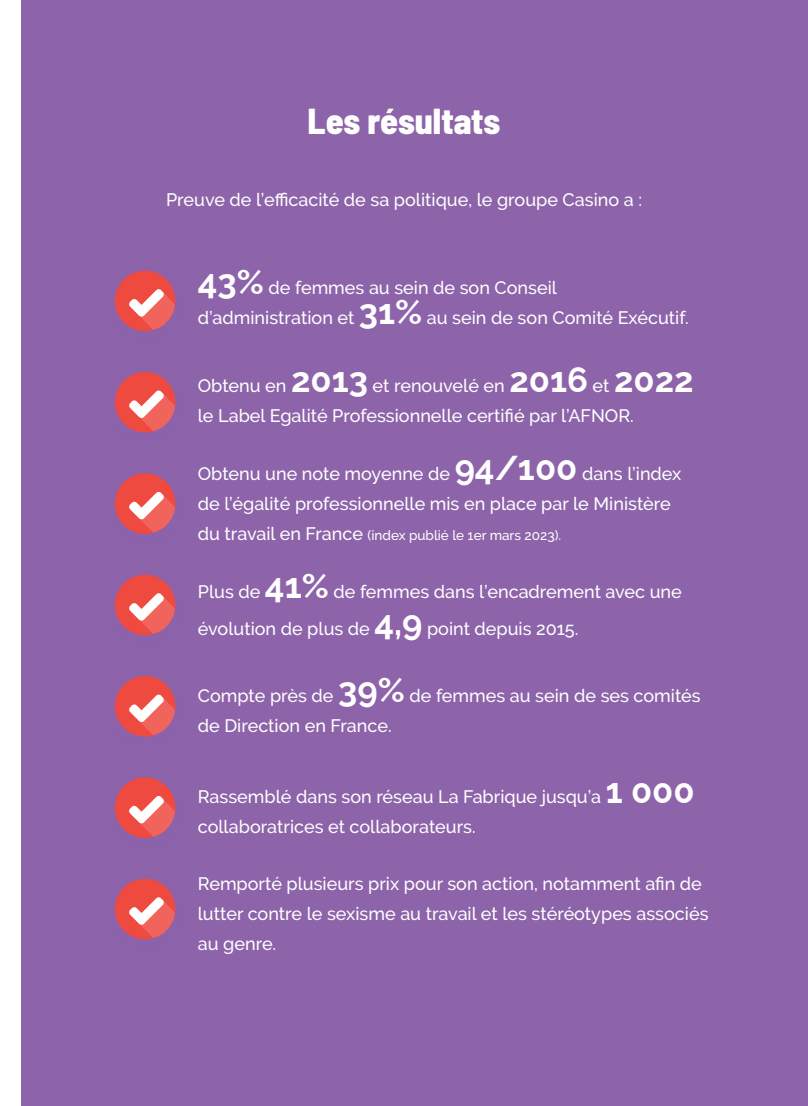
<style>
.page{position:relative;width:808px;height:1106px;background:#fff}
.page>*{position:absolute;margin:0;border:0;box-sizing:border-box;transform-origin:0 0}
.titre{font:800 semi-condensed 36px "Barlow";color:#fff}
.t1{font:500 18px/30px "Raleway";color:#fff}
.t2{font:500 13.5px "Raleway";color:#fff}
.s1{font-weight:700;font-size:34.5px}
.s2{font-size:18px}
</style>
<div class="page">
<div style="left:21px;top:0;width:787px;height:1106px;background:#8d63aa"></div>
<div style="left:115px;top:270px;width:60px;height:61px;background:#ef4a3f;border-radius:50%"></div>
<svg style="left:129px;top:289px;width:46px;height:41px"></svg>
<div style="left:115px;top:372px;width:60px;height:60px;background:#ef4a3f;border-radius:50%"></div>
<svg style="left:129px;top:390px;width:46px;height:41px"></svg>
<div style="left:115px;top:473px;width:60px;height:61px;background:#ef4a3f;border-radius:50%"></div>
<svg style="left:129px;top:491px;width:46px;height:41px"></svg>
<div style="left:115px;top:574px;width:60px;height:61px;background:#ef4a3f;border-radius:50%"></div>
<svg style="left:129px;top:593px;width:46px;height:41px"></svg>
<div style="left:115px;top:676px;width:60px;height:60px;background:#ef4a3f;border-radius:50%"></div>
<svg style="left:129px;top:694px;width:46px;height:41px"></svg>
<div style="left:115px;top:777px;width:60px;height:61px;background:#ef4a3f;border-radius:50%"></div>
<svg style="left:129px;top:795px;width:46px;height:41px"></svg>
<div style="left:115px;top:878px;width:60px;height:61px;background:#ef4a3f;border-radius:50%"></div>
<svg style="left:129px;top:897px;width:46px;height:41px"></svg>
<p class="titre" style="left:307px;top:95px;width:194px">Les résultats</p>
<p class="t1" style="left:166px;top:185px;width:477px">Preuve de l’efficacité de sa politique, le groupe Casino a :</p>
<p class="t1" style="left:198px;top:273px;width:361px"><span class="s1">43%</span> de femmes au sein de son Conseil</p>
<p class="t1" style="left:198px;top:303px;width:492px">d’administration et <span class="s1">31%</span> au sein de son Comité Exécutif.</p>
<p class="t1" style="left:198px;top:370px;width:497px">Obtenu en <span class="s1">2013</span> et renouvelé en <span class="s1">2016</span> et <span class="s1">2022</span></p>
<p class="t1" style="left:198px;top:400px;width:437px">le Label Egalité Professionnelle certifié par l’AFNOR.</p>
<p class="t1" style="left:198px;top:459px;width:485px">Obtenu une note moyenne de <span class="s1">94/100</span> dans l’index</p>
<p class="t1" style="left:198px;top:489px;width:474px">de l’égalité professionnelle mis en place par le Ministère</p>
<p class="t2" style="left:198px;top:528px;width:365px"><span class="s2">du travail en France</span> (index publié le 1er mars 2023).</p>
<p class="t1" style="left:198px;top:573px;width:485px;line-height:37.5px">Plus de <span class="s1">41%</span> de femmes dans l’encadrement avec une évolution de plus de <span class="s1">4,9</span> point depuis 2015.</p>
<p class="t1" style="left:198px;top:680px;width:504px">Compte près de <span class="s1">39%</span> de femmes au sein de ses comités</p>
<p class="t1" style="left:198px;top:710px;width:195px">de Direction en France.</p>
<p class="t1" style="left:198px;top:782px;width:498px">Rassemblé dans son réseau La Fabrique jusqu’a <span class="s1">1 000 </span>collaboratrices et collaborateurs.</p>
<p class="t1" style="left:198px;top:869px;width:512px">Remporté plusieurs prix pour son action, notamment afin de lutter contre le sexisme au travail et les stéréotypes associés au genre.</p>
</div>
